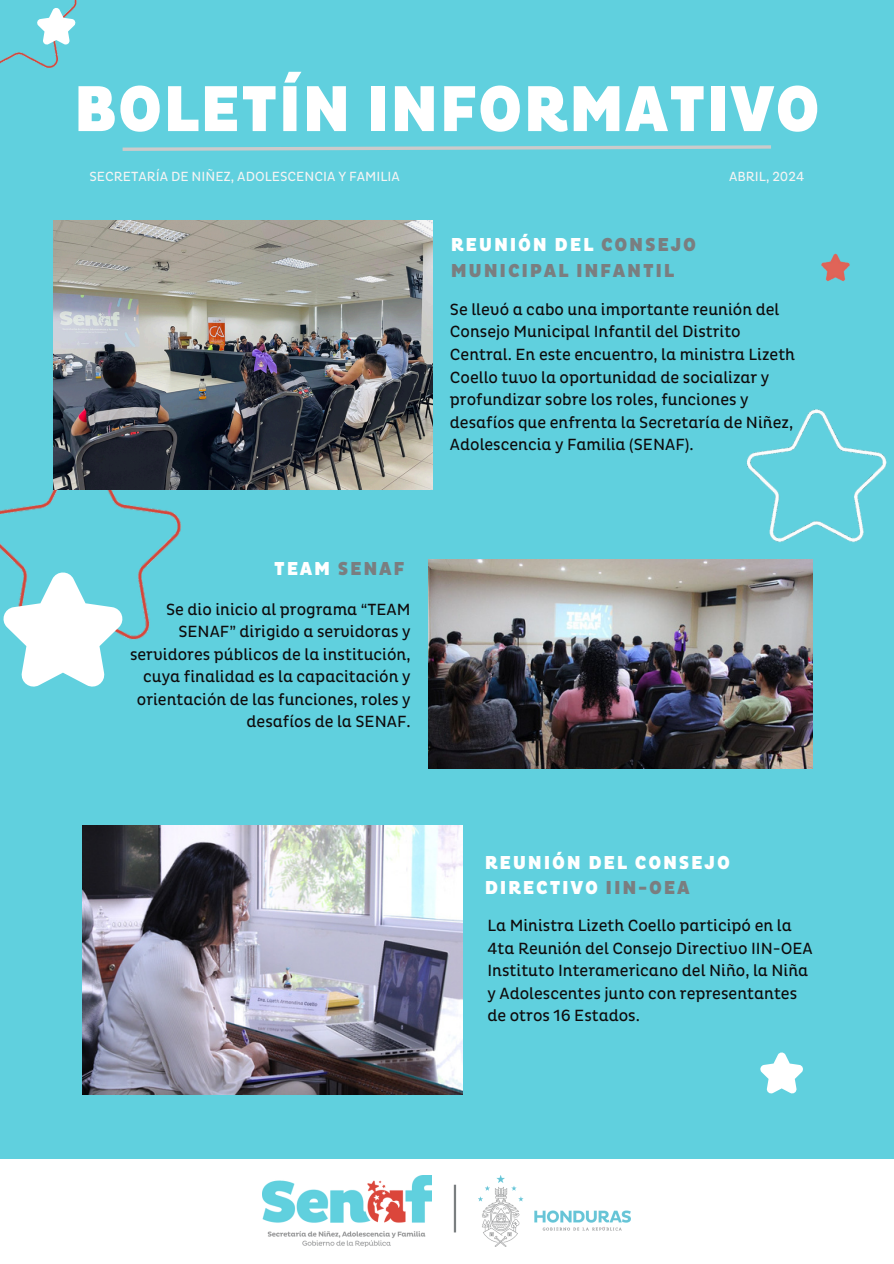
<style>
.page{position:relative;width:894px;height:1264px;background:#fff}
.page>*{position:absolute;margin:0;border:0;box-sizing:border-box;transform-origin:0 0}
.t1{font:900 66px "Pluto Cond";letter-spacing:.01em;color:#fff}
.t2{font:900 19.05px/25.8px "Pluto Cond";letter-spacing:.09em;color:#7a7e80}
.t3{font:900 19.05px/25.8px "Pluto Cond";letter-spacing:.09em;color:#fff}
.t4{font:16.5px/22.5px "Pluto Cond";color:#0e0b0c}
.t5{font:13.5px "Pluto Cond";color:#f4f4f4}
.s1{color:#fff}
.s2{color:#7a7e80}
</style>
<div class="page">
<div style="left:0;top:0;width:893px;height:1263px;background:#60d0de"></div>
<img style="left:0;top:0;width:77px;height:68px">
<img style="left:0;top:489px;width:195px;height:151px">
<img style="left:821px;top:253px;width:29px;height:28px">
<img style="left:53px;top:220px;width:379px;height:269px">
<img style="left:83px;top:826px;width:379px;height:268px">
<img style="left:429px;top:559px;width:383px;height:209px">
<div style="left:0;top:1158px;width:893px;height:105px;background:#fff"></div>
<img style="left:262px;top:1175px;width:169px;height:71px">
<hr style="left:453px;top:1184px;width:3px;height:48px;background:#7a7e80">
<img style="left:478px;top:1175px;width:152px;height:71px">
<img style="left:747px;top:409px;width:140px;height:134px">
<svg style="left:36px;top:7px;width:40px;height:38px"></svg>
<svg style="left:0;top:570px;width:126px;height:117px"></svg>
<svg style="left:760px;top:1052px;width:43px;height:42px"></svg>
<svg style="left:122px;top:145px;width:649px;height:6px"></svg>
<p class="t1" style="left:74px;top:70px;width:747px">BOLETÍN INFORMATIVO</p>
<h2 class="t5" style="left:89px;top:169px;width:312px">SECRETARÍA DE NIÑEZ, ADOLESCENCIA Y FAMILIA</h2>
<h3 class="t5" style="left:729px;top:169px;width:77px">ABRIL, 2024</h3>
<h3 class="t2" style="left:450px;top:233px;width:247px"><span class="s1">REUNIÓN DEL</span> CONSEJO<br>MUNICIPAL INFANTIL</h3>
<p class="t4" style="left:450px;top:299px;width:346px">Se llevó a cabo una importante reunión del Consejo Municipal Infantil del Distrito Central. En este encuentro, la ministra Lizeth Coello tuvo la oportunidad de socializar y profundizar sobre los roles, funciones y desafíos que enfrenta la Secretaría de Niñez, Adolescencia y Familia (SENAF).</p>
<p class="t2" style="left:274px;top:556px;width:132px"><span class="s1">TEAM</span> SENAF</p>
<h1 class="t4" style="left:130px;top:598px;width:282px;text-align:right">Se dio inicio al programa “TEAM<br>SENAF” dirigido a servidoras y servidores públicos de la institución, cuya finalidad es la capacitación y orientación de las funciones, roles y desafíos de la SENAF.</h1>
<p class="t3" style="left:484px;top:849px;width:247px">REUNIÓN DEL CONSEJO<br>DIRECTIVO <span class="s2">IIN-OEA</span></p>
<p class="t4" style="left:487px;top:915px;width:327px">La Ministra Lizeth Coello participó en la 4ta Reunión del Consejo Directivo IIN-OEA Instituto Interamericano del Niño, la Niña y Adolescentes junto con representantes de otros 16 Estados.</p>
</div>
